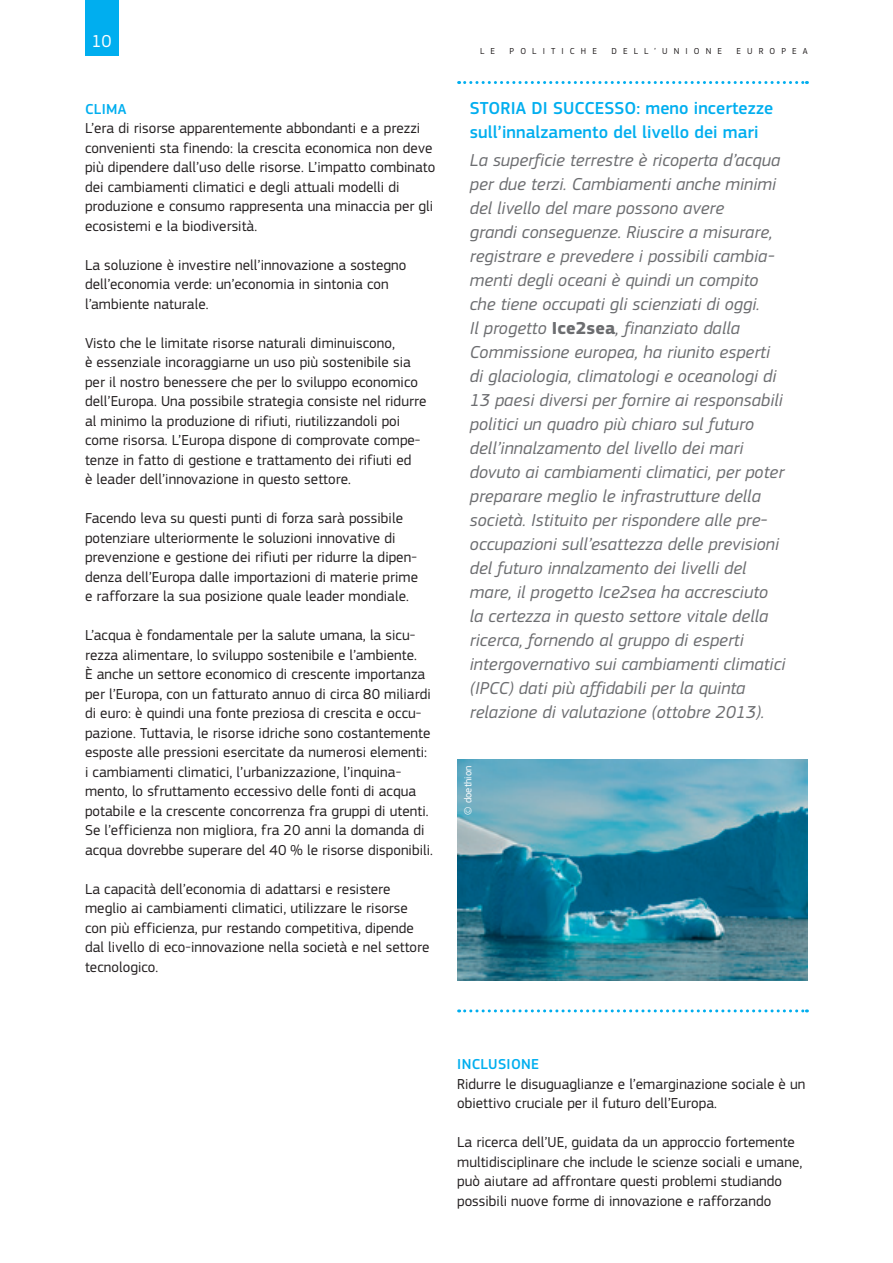
<style>
.page{position:relative;width:893px;height:1263px;background:#fff}
.page>*{position:absolute;margin:0;border:0;box-sizing:border-box;transform-origin:0 0}
.Box{font:italic 18px/24px "EC Square Sans Pro";letter-spacing:.005em;color:#6c6d70}
.Box_Title{font:500 18px/24px "EC Square Sans Pro";letter-spacing:.005em;color:#00aeef}
.t1{font:18px "EC Square Sans Pro";color:#fff}
.BodyText{font:15px/19.5px "EC Square Sans Pro";letter-spacing:.005em;color:#231f20}
.Heading04{font:500 15px "EC Square Sans Pro";letter-spacing:.02em;color:#00aeef}
.t2{font:10.5px "EC Square Sans Pro";letter-spacing:.005em;color:#fff}
.t3{font:9px "EC Square Sans Pro";letter-spacing:.68em;color:#231f20}
.s1{font-weight:700;font-style:normal}
</style>
<div class="page">
<div style="left:85px;top:0;width:33px;height:55px;background:#00aeef"></div>
<svg style="left:459px;top:81px;width:348px;height:3px"></svg>
<svg style="left:459px;top:1009px;width:348px;height:3px"></svg>
<img style="left:457px;top:759px;width:351px;height:221px">
<p class="t1" style="left:92px;top:30px;width:22px">10</p>
<p class="Heading04" style="left:85px;top:100px;width:43px">CLIMA</p>
<p class="BodyText" style="left:85px;top:119px;width:352px">L’era di risorse apparentemente abbondanti e a prezzi convenienti sta finendo: la crescita economica non deve più dipendere dall’uso delle risorse. L’impatto combinato dei cambiamenti climatici e degli attuali modelli di produzione e consumo rappresenta una minaccia per gli ecosistemi e la biodiversità.</p>
<p class="BodyText" style="left:85px;top:255px;width:323px">La soluzione è investire nell’innovazione a sostegno dell’economia verde: un’economia in sintonia con l’ambiente naturale.</p>
<p class="BodyText" style="left:85px;top:333px;width:343px">Visto che le limitate risorse naturali diminuiscono,<br>è essenziale incoraggiarne un uso più sostenibile sia per il nostro benessere che per lo sviluppo economico dell’Europa. Una possibile strategia consiste nel ridurre al minimo la produzione di rifiuti, riutilizzandoli poi come risorsa. L’Europa dispone di comprovate compe&shy;tenze in fatto di gestione e trattamento dei rifiuti ed<br>è leader dell’innovazione in questo settore.</p>
<p class="BodyText" style="left:85px;top:509px;width:335px">Facendo leva su questi punti di forza sarà possibile potenziare ulteriormente le soluzioni innovative di prevenzione e gestione dei rifiuti per ridurre la dipen&shy;denza dell’Europa dalle importazioni di materie prime e rafforzare la sua posizione quale leader mondiale.</p>
<p class="BodyText" style="left:85px;top:626px;width:349px">L’acqua è fondamentale per la salute umana, la sicu&shy;rezza alimentare, lo sviluppo sostenibile e l’ambiente.<br>È anche un settore economico di crescente importanza per l’Europa, con un fatturato annuo di circa 80 miliardi di euro: è quindi una fonte preziosa di crescita e occu&shy;pazione. Tuttavia, le risorse idriche sono costantemente esposte alle pressioni esercitate da numerosi elementi: i cambiamenti climatici, l’urbanizzazione, l’inquina&shy;mento, lo sfruttamento eccessivo delle fonti di acqua potabile e la crescente concorrenza fra gruppi di utenti.<br>Se l’efficienza non migliora, fra 20 anni la domanda di acqua dovrebbe superare del 40 % le risorse disponibili.</p>
<p class="BodyText" style="left:85px;top:879px;width:346px">La capacità dell’economia di adattarsi e resistere meglio ai cambiamenti climatici, utilizzare le risorse con più efficienza, pur restando competitiva, dipende dal livello di eco‑innovazione nella società e nel settore tecnologico.</p>
<p class="t3" style="left:480px;top:45px;width:17px">L E</p>
<p class="t3" style="left:510px;top:45px;width:89px">POLITICHE</p>
<p class="t3" style="left:611px;top:45px;width:112px">DELL’UNIONE</p>
<p class="t3" style="left:736px;top:45px;width:73px">EUROPEA</p>
<p class="Box_Title" style="left:470px;top:96px;width:305px">STORIA DI SUCCESSO: meno incertezze sull’innalzamento del livello dei mari</p>
<p class="Box" style="left:470px;top:148px;width:317px">La superficie terrestre è ricoperta d’acqua per due terzi. Cambiamenti anche minimi del livello del mare possono avere<br>grandi conseguenze. Riuscire a misurare, registrare e prevedere i possibili cambia&shy;menti degli oceani è quindi un compito che tiene occupati gli scienziati di oggi.<br>Il progetto <span class="s1">Ice2sea</span>, finanziato dalla Commissione europea, ha riunito esperti di glaciologia, climatologi e oceanologi di 13 paesi diversi per fornire ai responsabili politici un quadro più chiaro sul futuro dell’innalzamento del livello dei mari dovuto ai cambiamenti climatici, per poter preparare meglio le infrastrutture della società. Istituito per rispondere alle pre&shy;occupazioni sull’esattezza delle previsioni del futuro innalzamento dei livelli del mare, il progetto Ice2sea ha accresciuto la certezza in questo settore vitale della ricerca, fornendo al gruppo di esperti intergovernativo sui cambiamenti climatici (IPCC) dati più affidabili per la quinta relazione di valutazione (ottobre 2013).</p>
<p class="t2" style="left:462px;top:815px;width:51px;rotate:-90deg">© doethion</p>
<p class="Heading04" style="left:457px;top:1056px;width:83px">INCLUSIONE</p>
<p class="BodyText" style="left:457px;top:1074px;width:350px">Ridurre le disuguaglianze e l’emarginazione sociale è un obiettivo cruciale per il futuro dell’Europa.</p>
<p class="BodyText" style="left:457px;top:1133px;width:347px">La ricerca dell’UE, guidata da un approccio fortemente multidisciplinare che include le scienze sociali e umane, può aiutare ad affrontare questi problemi studiando possibili nuove forme di innovazione e rafforzando</p>
</div>
